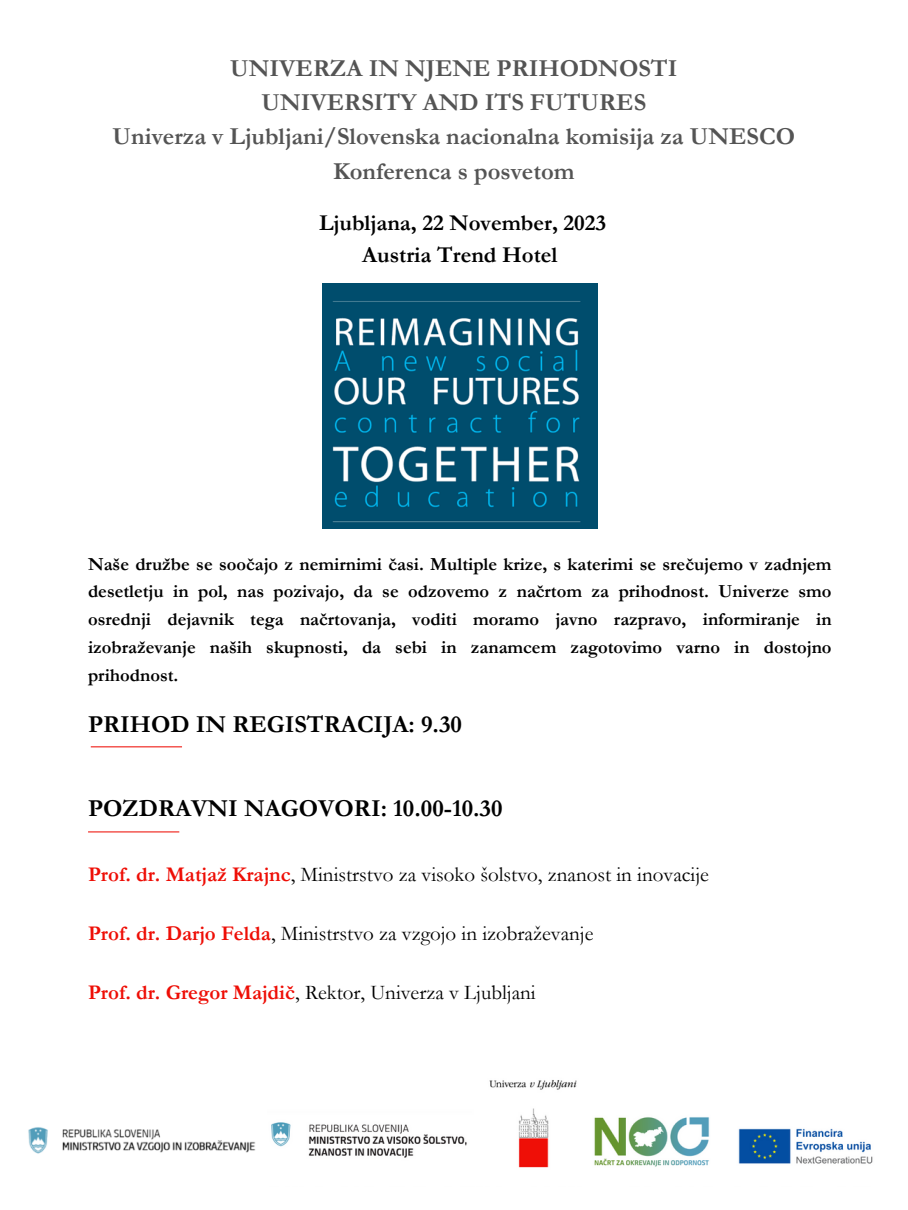
<style>
.page{position:relative;width:908px;height:1210px;background:#fff}
.page>*{position:absolute;margin:0;border:0;box-sizing:border-box;transform-origin:0 0}
.t1{font:700 24.5px "Garamond";color:#545454}
.t2{font:700 24.5px "Garamond";color:#000}
.t3{font:700 22.75px "Garamond";color:#000}
.t4{font:21px "Garamond";color:#000}
.t5{font:700 18.55px/27.8px "Garamond";color:#000;text-align:justify}
.s1{font-weight:700;color:#ee0e06}
</style>
<div class="page">
<img style="left:322px;top:284px;width:275px;height:244px">
<img style="left:271px;top:1080px;width:602px;height:88px">
<hr style="left:88px;top:831px;width:91px;height:1px;background:#ee0e06">
<hr style="left:91px;top:746px;width:91px;height:1px;background:#ee0e06">
<img style="left:28px;top:1127px;width:228px;height:27px">
<p class="t1" style="left:230px;top:55px;width:448px">UNIVERZA IN NJENE PRIHODNOSTI</p>
<p class="t1" style="left:261px;top:89px;width:386px">UNIVERSITY AND ITS FUTURES</p>
<p class="t1" style="left:113px;top:123px;width:683px">Univerza v Ljubljani/Slovenska nacionalna komisija za UNESCO</p>
<p class="t1" style="left:333px;top:157px;width:243px">Konferenca s posvetom</p>
<p class="t3" style="left:319px;top:210px;width:288px">Ljubljana, 22 November, 2023</p>
<p class="t3" style="left:362px;top:242px;width:197px">Austria Trend Hotel</p>
<p class="t5" style="left:88px;top:550px;width:744px">Naše družbe se soočajo z nemirnimi časi. Multiple krize, s katerimi se srečujemo v zadnjem desetletju in pol, nas pozivajo, da se odzovemo z načrtom za prihodnost. Univerze smo osrednji dejavnik tega načrtovanja, voditi moramo javno razpravo, informiranje in izobraževanje naših skupnosti, da sebi in zanamcem zagotovimo varno in dostojno prihodnost.</p>
<p class="t2" style="left:88px;top:711px;width:375px">PRIHOD IN REGISTRACIJA: 9.30</p>
<p class="t2" style="left:88px;top:794px;width:416px">POZDRAVNI NAGOVORI: 10.00-10.30</p>
<p class="t4" style="left:88px;top:863px;width:622px"><span class="s1">Prof. dr. Matjaž Krajnc</span>, Ministrstvo za visoko šolstvo, znanost in inovacije</p>
<p class="t4" style="left:88px;top:922px;width:507px"><span class="s1">Prof. dr. Darjo Felda</span>, Ministrstvo za vzgojo in izobraževanje</p>
<p class="t4" style="left:88px;top:981px;width:449px"><span class="s1">Prof. dr. Gregor Majdič</span>, Rektor, Univerza v Ljubljani</p>
</div>
